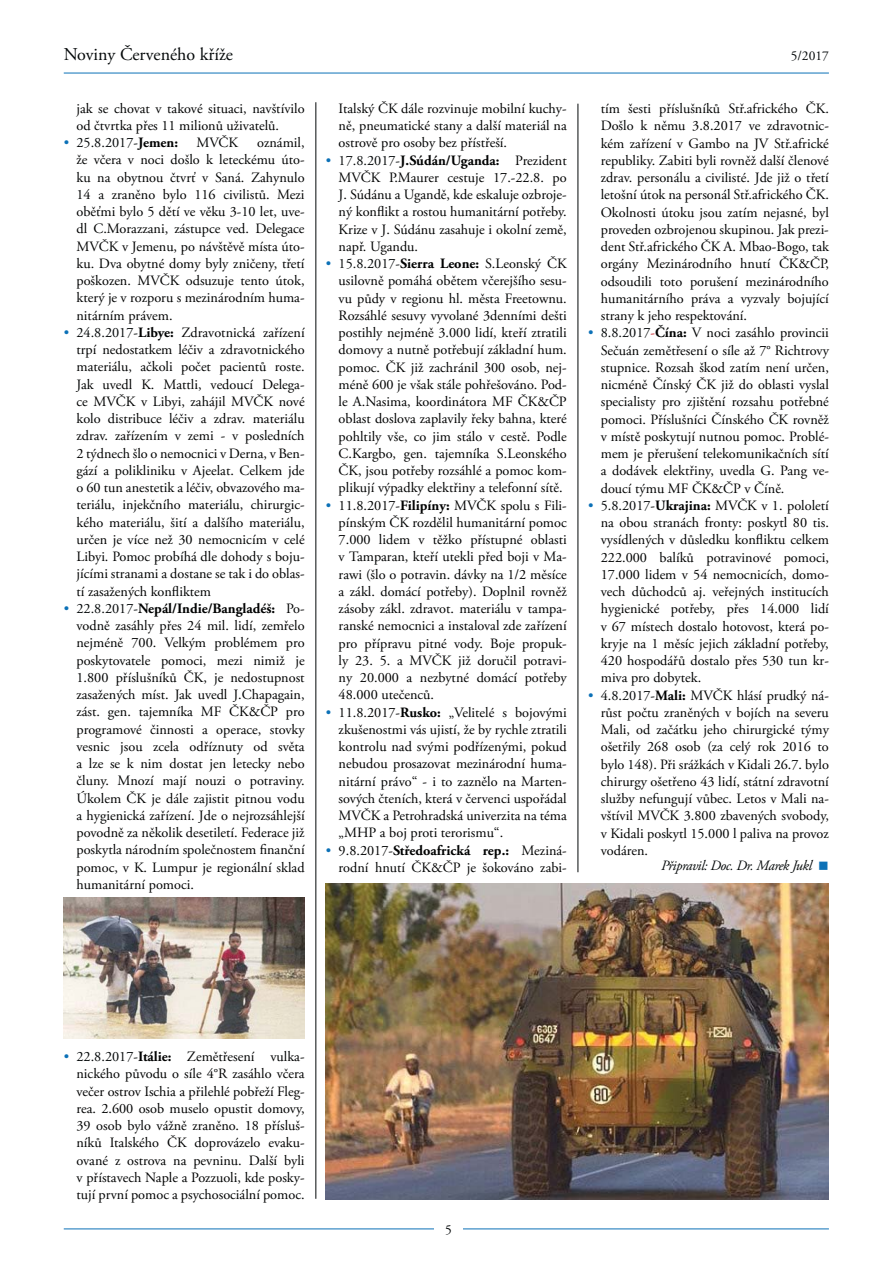
<style>
.page{position:relative;width:893px;height:1263px;background:#fff}
.page>*{position:absolute;margin:0;border:0;box-sizing:border-box;transform-origin:0 0}
.t1{font:18px "Adobe Garamond Pro";color:#040809}
.t2{font:14.25px/17.2px "Adobe Garamond Pro";color:#010202}
.t3{font:italic 14.25px "Adobe Garamond Pro";letter-spacing:-.03em;color:#040809}
.t4{font:13.5px "Adobe Garamond Pro";color:#040809}
.s1{color:#040809}
.s2{font-weight:700}
.s3{color:#ca1f26}
</style>
<div class="page">
<hr style="left:64px;top:73px;width:765px;height:1px;background:#0c71b7">
<hr style="left:64px;top:1229px;width:765px;height:1px;background:#0c71b7">
<div style="left:434px;top:1216px;width:28px;height:26px;background:#fff"></div>
<img style="left:64px;top:898px;width:241px;height:141px">
<img style="left:326px;top:883px;width:503px;height:317px">
<hr style="left:316px;top:102px;width:1px;height:1097px;background:#040809">
<hr style="left:578px;top:104px;width:1px;height:768px;background:#040809">
<p class="t1" style="left:64px;top:47px;width:171px">Noviny Červeného kříže</p>
<p class="t4" style="left:791px;top:50px;width:40px">5/2017</p>
<p class="t2" style="left:77px;top:101px;width:230px">jak se chovat v takové situaci, navštívilo od čtvrtka přes 11 milionů uživatelů.<br><span class="s1">25.8.2017-</span><span class="s2">Jemen:</span></p>
<p class="t2" style="left:196px;top:135px;width:43px">MVČK</p>
<p class="t2" style="left:77px;top:135px;width:230px;text-indent:181px">oznámil, že včera v noci došlo k leteckému úto&shy;ku na obytnou čtvrť v Saná. Zahynulo 14 a zraněno bylo 116 civilistů. Mezi oběťmi bylo 5 dětí ve věku 3-10 let, uve&shy;dl C.Morazzani, zástupce ved. Delegace MVČK v Jemenu, po návštěvě místa úto&shy;ku. Dva obytné domy byly zničeny, třetí poškozen. MVČK odsuzuje tento útok, který je v rozporu s mezinárodním huma&shy;nitárním právem.<br><span class="s1">24.8.2017-</span><span class="s2">Libye:</span> Zdravotnická zařízení trpí nedostatkem léčiv a zdravotnického materiálu, ačkoli počet pacientů roste.<br>Jak uvedl K. Mattli, vedoucí Delega&shy;ce MVČK v Libyi, zahájil MVČK nové kolo distribuce léčiv a zdrav. materiálu zdrav. zařízením v zemi - v posledních 2 týdnech šlo o nemocnici v Derna, v Ben&shy;gází a polikliniku v Ajeelat. Celkem jde o 60 tun anestetik a léčiv, obvazového ma&shy;teriálu, injekčního materiálu, chirurgic&shy;kého materiálu, šití a dalšího materiálu, určen je více než 30 nemocnicím v celé Libyi. Pomoc probíhá dle dohody s boju&shy;jícími stranami a dostane se tak i do oblas&shy;tí zasažených konfliktem <span class="s1">22.8.2017-</span><span class="s2">Nepál/Indie/Bangladéš:</span> Po&shy;vodně zasáhly přes 24 mil. lidí, zemřelo nejméně 700. Velkým problémem pro poskytovatele pomoci, mezi nimiž je 1.800 příslušníků ČK, je nedostupnost zasažených míst. Jak uvedl J.Chapagain, zást. gen. tajemníka MF ČK&amp;ČP pro programové činnosti a operace, stovky vesnic jsou zcela odříznuty od světa a lze se k nim dostat jen letecky nebo čluny. Mnozí mají nouzi o potraviny.<br>Úkolem ČK je dále zajistit pitnou vodu a hygienická zařízení. Jde o nejrozsáhlejší povodně za několik desetiletí. Federace již poskytla národním společnostem finanční pomoc, v K. Lumpur je regionální sklad humanitární pomoci.</p>
<p class="t2" style="left:339px;top:101px;width:230px">Italský ČK dále rozvinuje mobilní kuchy&shy;ně, pneumatické stany a další materiál na ostrově pro osoby bez přístřeší.<br><span class="s1">17.8.2017-</span><span class="s2">J.Súdán/Uganda:</span> Prezident MVČK P.Maurer cestuje 17.-22.8. po J. Súdánu a Ugandě, kde eskaluje ozbroje&shy;ný konflikt a rostou humanitární potřeby.<br>Krize v J. Súdánu zasahuje i okolní země, např. Ugandu.<br><span class="s1">15.8.2017-</span><span class="s2">Sierra Leone:</span> S.Leonský ČK usilovně pomáhá obětem včerejšího sesu&shy;vu půdy v regionu hl. města Freetownu.<br>Rozsáhlé sesuvy vyvolané 3denními dešti postihly nejméně 3.000 lidí, kteří ztratili domovy a nutně potřebují základní hum. pomoc. ČK již zachránil 300 osob, nej&shy;méně 600 je však stále pohřešováno. Pod&shy;le A.Nasima, koordinátora MF ČK&amp;ČP oblast doslova zaplavily řeky bahna, které pohltily vše, co jim stálo v cestě. Podle C.Kargbo, gen. tajemníka S.Leonského ČK, jsou potřeby rozsáhlé a pomoc kom&shy;plikují výpadky elektřiny a telefonní sítě.<br>11.8.2017-<span class="s2">Filipíny:</span> MVČK spolu s Fili&shy;pínským ČK rozdělil humanitární pomoc 7.000 lidem v těžko přístupné oblasti v Tamparan, kteří utekli před boji v Ma&shy;rawi (šlo o potravin. dávky na 1/2 měsíce a zákl. domácí potřeby). Doplnil rovněž zásoby zákl. zdravot. materiálu v tampa&shy;ranské nemocnici a instaloval zde zařízení pro přípravu pitné vody. Boje propuk&shy;ly 23. 5. a MVČK již doručil potravi&shy;ny 20.000 a nezbytné domácí potřeby 48.000 utečenců.<br>11.8.2017-<span class="s2">Rusko:</span> „Velitelé s bojovými zkušenostmi vás ujistí, že by rychle ztratili kontrolu nad svými podřízenými, pokud nebudou prosazovat mezinárodní huma&shy;nitární právo“ - i to zaznělo na Marten&shy;sových čteních, která v červenci uspořádal MVČK a Petrohradská univerzita na téma „MHP a boj proti terorismu“.<br>9.8.2017-<span class="s2">Středoafrická rep.:</span> Meziná&shy;rodní hnutí ČK&amp;ČP je šokováno zabi-</p>
<p class="t2" style="left:601px;top:101px;width:230px">tím šesti příslušníků Stř.afrického ČK.<br>Došlo k němu 3.8.2017 ve zdravotnic&shy;kém zařízení v Gambo na JV Stř.africké republiky. Zabiti byli rovněž další členové zdrav. personálu a civilisté. Jde již o třetí letošní útok na personál Stř.afrického ČK.<br>Okolnosti útoku jsou zatím nejasné, byl proveden ozbrojenou skupinou. Jak prezi&shy;dent Stř.afrického ČK A. Mbao-Bogo, tak orgány Mezinárodního hnutí ČK&amp;ČP, odsoudili toto porušení mezinárodního humanitárního práva a vyzvaly bojující strany k jeho respektování.<br><span class="s1">8.8.2017</span><span class="s3">-</span><span class="s2">Čína:</span> V noci zasáhlo provincii Sečuán zemětřesení o síle až 7° Richtrovy stupnice. Rozsah škod zatím není určen, nicméně Čínský ČK již do oblasti vyslal specialisty pro zjištění rozsahu potřebné pomoci. Příslušníci Čínského ČK rovněž v místě poskytují nutnou pomoc. Problé&shy;mem je přerušení telekomunikačních sítí a dodávek elektřiny, uvedla G. Pang ve&shy;doucí týmu MF ČK&amp;ČP v Číně.<br><span class="s1">5.8.2017-</span><span class="s2">Ukrajina:</span> MVČK v 1. pololetí na obou stranách fronty: poskytl 80 tis. vysídlených v důsledku konfliktu celkem 222.000 balíků potravinové pomoci, 17.000 lidem v 54 nemocnicích, domo&shy;vech důchodců aj. veřejných institucích hygienické potřeby, přes 14.000 lidí v 67 místech dostalo hotovost, která po&shy;kryje na 1 měsíc jejich základní potřeby, 420 hospodářů dostalo přes 530 tun kr&shy;miva pro dobytek.<br><span class="s1">4.8.2017-</span><span class="s2">Mali:</span> MVČK hlásí prudký ná&shy;růst počtu zraněných v bojích na severu Mali, od začátku jeho chirurgické týmy ošetřily 268 osob (za celý rok 2016 to bylo 148). Při srážkách v Kidali 26.7. bylo chirurgy ošetřeno 43 lidí, státní zdravotní služby nefungují vůbec. Letos v Mali na&shy;vštívil MVČK 3.800 zbavených svobody, v Kidali poskytl 15.000 l paliva na provoz vodáren.</p>
<p class="t3" style="left:661px;top:860px;width:152px">Připravil: Doc. Dr. Marek Jukl</p>
<p class="t2" style="left:77px;top:1049px;width:230px;text-align:justify"><span class="s1">22.8.2017-</span><span class="s2">Itálie:</span> Zemětřesení vulka&shy;nického původu o síle 4°R zasáhlo včera večer ostrov Ischia a přilehlé pobřeží Fleg&shy;rea. 2.600 osob muselo opustit domovy, 39 osob bylo vážně zraněno. 18 přísluš&shy;níků Italského ČK doprovázelo evaku&shy;ované z ostrova na pevninu. Další byli v přístavech Naple a Pozzuoli, kde posky&shy;tují první pomoc a psychosociální pomoc.</p>
<p class="t4" style="left:445px;top:1224px;width:8px">5</p>
</div>
